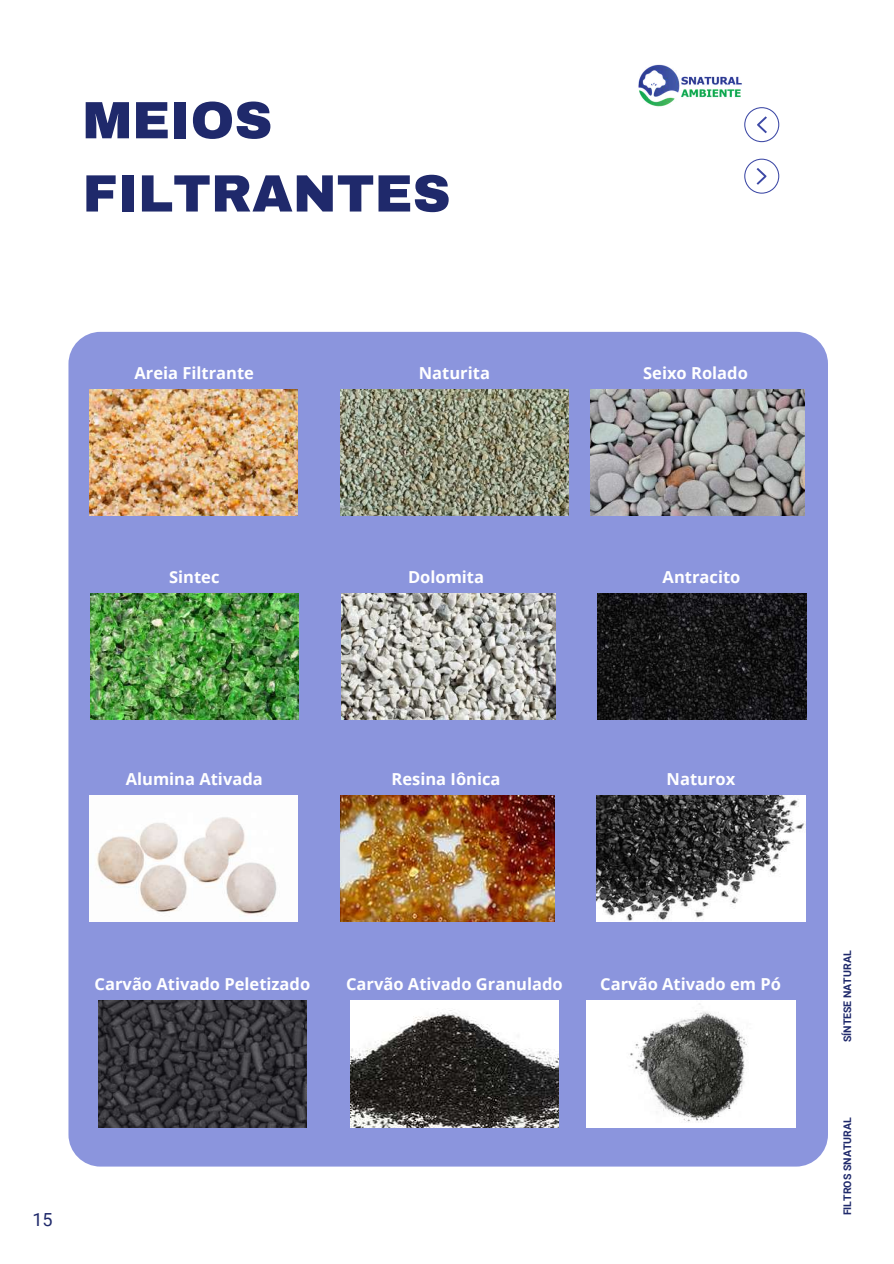
<style>
.page{position:relative;width:894px;height:1264px;background:#fff}
.page>*{position:absolute;margin:0;border:0;box-sizing:border-box;transform-origin:0 0}
.t1{font:900 52.5px/73.2px "Archivo";color:#1f296b}
.t2{font:18px "Roboto";color:#1f296b}
.t3{font:700 16.5px "Open Sans";color:#fff}
.t4{font:700 10.5px "Roboto";color:#1f296b}
</style>
<div class="page">
<img style="left:638px;top:64px;width:104px;height:43px">
<svg style="left:744px;top:107px;width:35px;height:35px"></svg>
<svg style="left:744px;top:159px;width:35px;height:35px"></svg>
<div style="left:68px;top:332px;width:759px;height:834px;background:#8b95dd;border-radius:32px"></div>
<img style="left:89px;top:390px;width:209px;height:126px">
<img style="left:340px;top:390px;width:228px;height:126px">
<img style="left:90px;top:593px;width:208px;height:126px">
<img style="left:341px;top:593px;width:214px;height:126px">
<img style="left:597px;top:593px;width:208px;height:126px">
<img style="left:89px;top:795px;width:209px;height:126px">
<img style="left:340px;top:795px;width:214px;height:126px">
<img style="left:596px;top:795px;width:209px;height:126px">
<img style="left:98px;top:1000px;width:209px;height:127px">
<img style="left:590px;top:390px;width:214px;height:126px">
<img style="left:350px;top:1000px;width:208px;height:127px">
<img style="left:586px;top:1000px;width:208px;height:127px">
<h1 class="t1" style="left:82px;top:84px;width:369px">MEIOS<br>FILTRANTES</h1>
<p class="t3" style="left:134px;top:361px;width:121px">Areia Filtrante</p>
<p class="t3" style="left:419px;top:361px;width:73px">Naturita</p>
<p class="t3" style="left:643px;top:361px;width:106px">Seixo Rolado</p>
<p class="t3" style="left:169px;top:565px;width:52px">Sintec</p>
<p class="t3" style="left:408px;top:565px;width:78px">Dolomita</p>
<p class="t3" style="left:662px;top:565px;width:79px">Antracito</p>
<p class="t3" style="left:126px;top:767px;width:138px">Alumina Ativada</p>
<p class="t3" style="left:391px;top:767px;width:110px">Resina Iônica</p>
<p class="t3" style="left:666px;top:767px;width:70px">Naturox</p>
<p class="t3" style="left:95px;top:972px;width:217px">Carvão Ativado Peletizado</p>
<p class="t3" style="left:346px;top:972px;width:218px">Carvão Ativado Granulado</p>
<p class="t3" style="left:600px;top:972px;width:182px">Carvão Ativado em Pó</p>
<p class="t2" style="left:32px;top:1209px;width:22px">15</p>
<p class="t4" style="left:841px;top:1042px;width:93px;rotate:-90deg">SÍNTESE NATURAL</p>
<p class="t4" style="left:841px;top:1215px;width:99px;rotate:-90deg">FILTROS SNATURAL</p>
</div>
